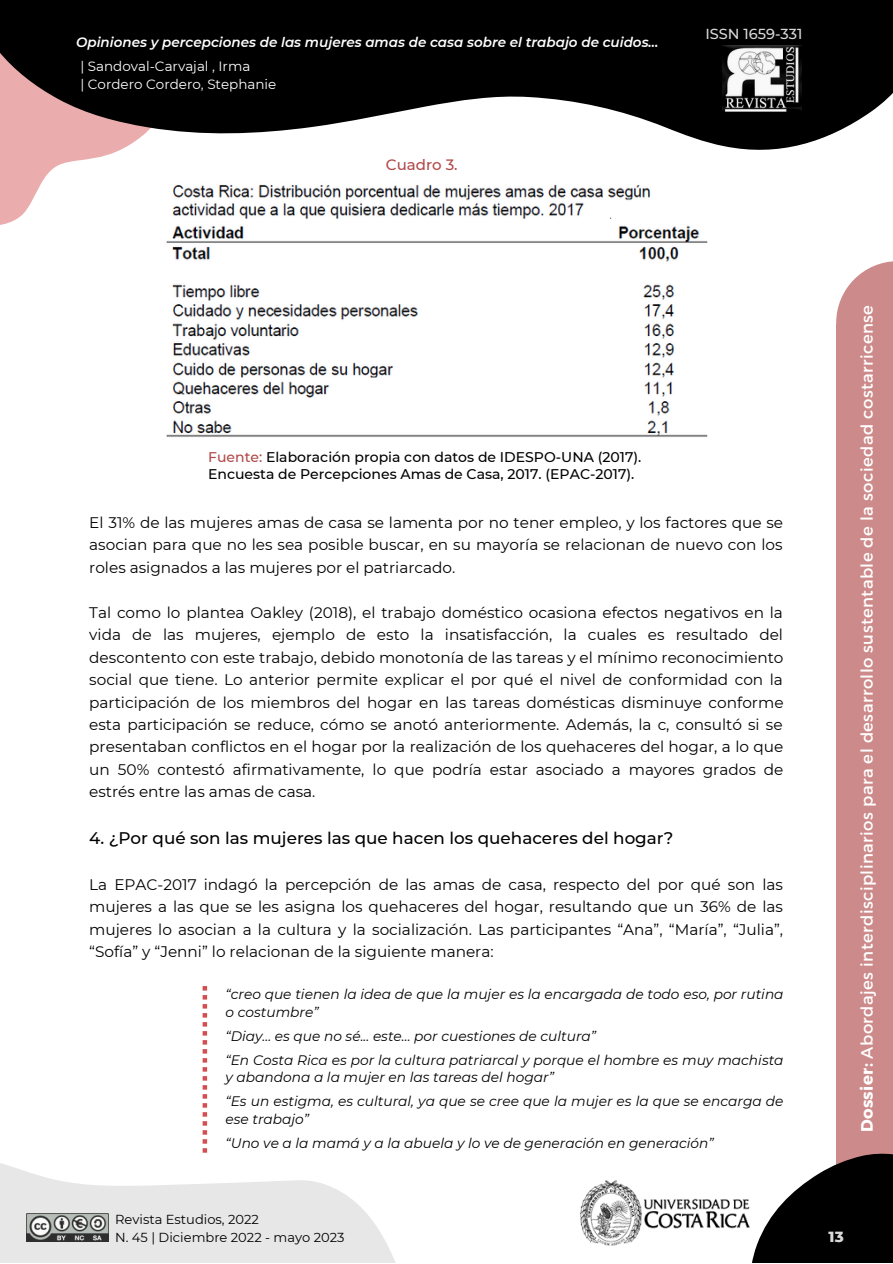
<style>
.page{position:relative;width:893px;height:1264px;background:#fff}
.page>*{position:absolute;margin:0;border:0;box-sizing:border-box;transform-origin:0 0}
.t1{font:500 16.8px "Montserrat";color:#000}
.t2{font:16.5px "Montserrat";letter-spacing:.025em;color:#fff}
.t3{font:15.3px/22.5px "Montserrat";color:#000;text-align:justify}
.t4{font:500 15px "Montserrat";color:#b14848}
.t5{font:800 15px "Montserrat";color:#d9d9d9}
.t6{font:500 14.55px "Montserrat";color:#d9d9d9}
.t7{font:500 13.95px/16.8px "Montserrat";color:#000}
.t8{font:italic 13.8px/23.7px "Montserrat";color:#000}
.t9{font:italic 600 13.5px "Montserrat";color:#fff}
.t10{font:13.5px/18px "Montserrat";color:#fff}
.t11{font:13.05px/17.4px "Montserrat";color:#000}
.s1{color:#b14848}
.s2{font-weight:700}
</style>
<div class="page">
<svg style="left:0;top:0;width:892px;height:225px;fill:#000"></svg>
<div style="left:836px;top:324px;width:56px;height:903px;background:#cd8a8a"></div>
<svg style="left:836px;top:261px;width:56px;height:63px"></svg>
<svg style="left:752px;top:1153px;width:140px;height:109px;fill:#000"></svg>
<svg style="left:0;top:1004px;width:395px;height:258px"></svg>
<img style="left:722px;top:45px;width:79px;height:71px">
<img style="left:580px;top:1180px;width:170px;height:66px">
<img style="left:27px;top:1213px;width:82px;height:28px">
<img style="left:130px;top:181px;width:605px;height:256px">
<svg style="left:202px;top:986px;width:5px;height:166px"></svg>
<p class="t9" style="left:76px;top:34px;width:584px">Opiniones y percepciones de las mujeres amas de casa sobre el trabajo de cuidos...</p>
<p class="t10" style="left:80px;top:57px;width:197px">| Sandoval-Carvajal , Irma<br>| Cordero Cordero, Stephanie</p>
<p class="t4" style="left:386px;top:155px;width:73px">Cuadro 3.</p>
<p class="t6" style="left:705px;top:25px;width:99px">ISSN 1659-331</p>
<p class="t7" style="left:208px;top:448px;width:434px"><span class="s1">Fuente:</span> Elaboración propia con datos de IDESPO-UNA (2017).<br>Encuesta de Percepciones Amas de Casa, 2017. (EPAC-2017).</p>
<p class="t3" style="left:89px;top:511px;width:695px">El 31% de las mujeres amas de casa se lamenta por no tener empleo, y los factores que se asocian para que no les sea posible buscar, en su mayoría se relacionan de nuevo con los roles asignados a las mujeres por el patriarcado.</p>
<p class="t3" style="left:89px;top:601px;width:695px">Tal como lo plantea Oakley (2018), el trabajo doméstico ocasiona efectos negativos en la vida de las mujeres, ejemplo de esto la insatisfacción, la cuales es resultado del descontento con este trabajo, debido monotonía de las tareas y el mínimo reconocimiento social que tiene. Lo anterior permite explicar el por qué el nivel de conformidad con la participación de los miembros del hogar en las tareas domésticas disminuye conforme esta participación se reduce, cómo se anotó anteriormente. Además, la c, consultó si se presentaban conflictos en el hogar por la realización de los quehaceres del hogar, a lo que un 50% contestó afirmativamente, lo que podría estar asociado a mayores grados de estrés entre las amas de casa.</p>
<p class="t1" style="left:89px;top:827px;width:585px">4. ¿Por qué son las mujeres las que hacen los quehaceres del hogar?</p>
<p class="t3" style="left:89px;top:873px;width:695px">La EPAC-2017 indagó la percepción de las amas de casa, respecto del por qué son las mujeres a las que se les asigna los quehaceres del hogar, resultando que un 36% de las mujeres lo asocian a la cultura y la socialización. Las participantes “Ana”, “María”, “Julia”, “Sofía” y “Jenni” lo relacionan de la siguiente manera:</p>
<p class="t8" style="left:225px;top:985px;width:559px;line-height:17.9px">“creo que tienen la idea de que la mujer es la encargada de todo eso, por rutina o costumbre”</p>
<p class="t8" style="left:225px;top:1024px;width:559px">“Diay... es que no sé... este... por cuestiones de cultura”<br>“En Costa Rica es por la cultura patriarcal y porque el hombre es muy machista</p>
<p class="t8" style="left:225px;top:1065px;width:559px">y abandona a la mujer en las tareas del hogar”<br>“Es un estigma, es cultural, ya que se cree que la mujer es la que se encarga de</p>
<p class="t8" style="left:225px;top:1107px;width:489px">ese trabajo”<br>“Uno ve a la mamá y a la abuela y lo ve de generación en generación”</p>
<p class="t11" style="left:115px;top:1210px;width:231px">Revista Estudios, 2022<br>N. 45 | Diciembre 2022 - mayo 2023</p>
<p class="t2" style="left:856px;top:1132px;width:829px;rotate:-90deg"><span class="s2">Dossier:</span> Abordajes interdisciplinarios para el desarrollo sustentable de la sociedad costarricense</p>
<p class="t5" style="left:828px;top:1227px;width:17px">13</p>
</div>
